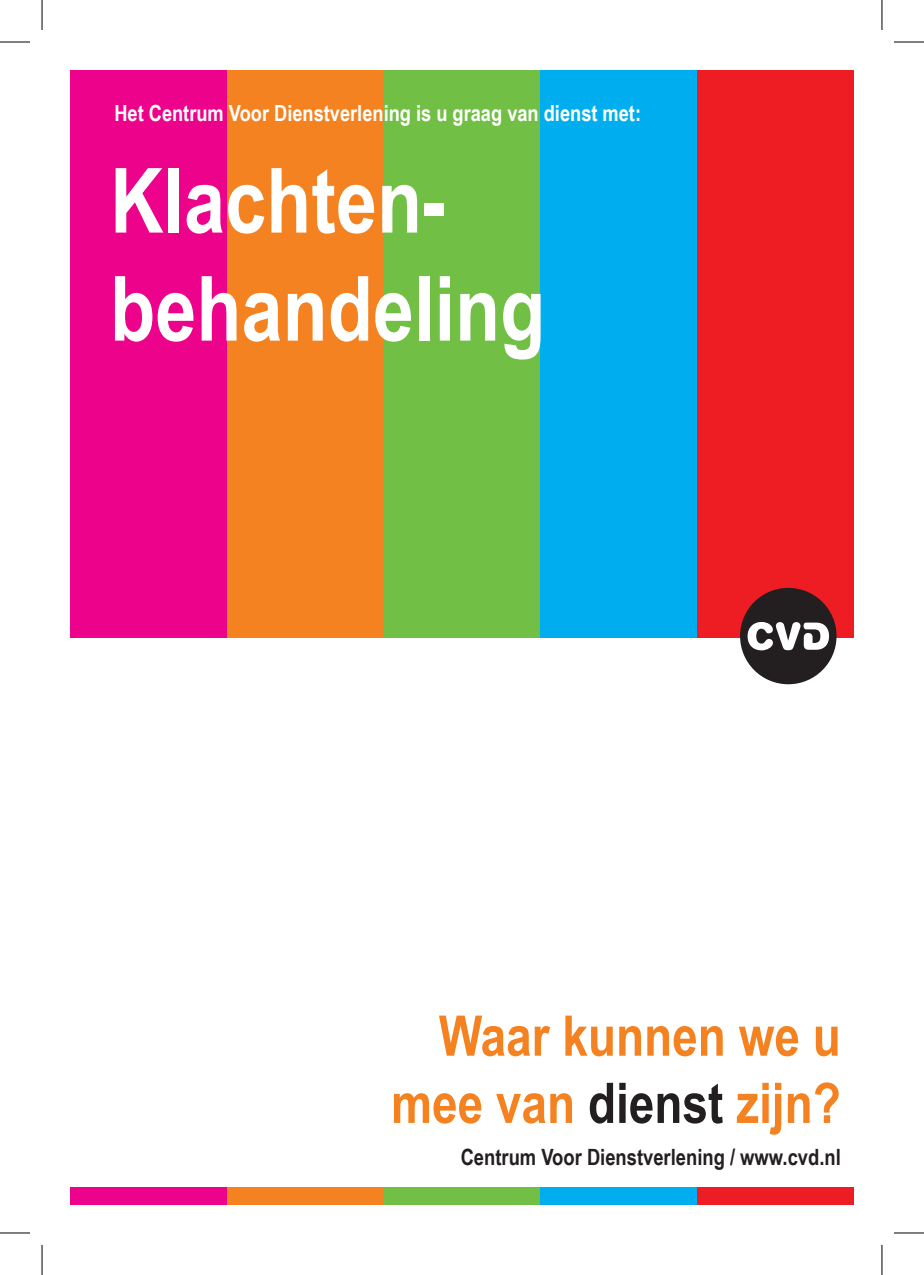
<style>
.page{position:relative;width:924px;height:1275px;background:#fff}
.page>*{position:absolute;margin:0;border:0;box-sizing:border-box;transform-origin:0 0}
.t1{font:700 90px/108px "Arial Narrow";color:#fff}
.t2{font:700 56px/67.2px "Arial Narrow";color:#f58220;text-align:right}
.t3{font:700 22.4px "Arial Narrow";color:#231f20}
.t4{font:700 22.2px "Arial Narrow";color:#fff}
.s1{color:#231f20}
</style>
<div class="page">
<div style="left:70px;top:70px;width:157px;height:567px;background:#ed028c"></div>
<div style="left:227px;top:70px;width:156px;height:567px;background:#f58220"></div>
<div style="left:383px;top:70px;width:157px;height:567px;background:#71bf44"></div>
<div style="left:540px;top:70px;width:156px;height:567px;background:#00aeef"></div>
<div style="left:696px;top:70px;width:157px;height:567px;background:#ee1d23"></div>
<div style="left:70px;top:1187px;width:157px;height:17px;background:#ed028c"></div>
<div style="left:227px;top:1187px;width:156px;height:17px;background:#f58220"></div>
<div style="left:383px;top:1187px;width:157px;height:17px;background:#71bf44"></div>
<div style="left:540px;top:1187px;width:156px;height:17px;background:#00aeef"></div>
<div style="left:696px;top:1187px;width:157px;height:17px;background:#ee1d23"></div>
<div style="left:739px;top:588px;width:97px;height:96px;background:#231f20;border-radius:50%"></div>
<svg style="left:747px;top:622px;width:81px;height:28px"></svg>
<hr style="left:0;top:42px;width:30px;height:1px;background:#000">
<hr style="left:893px;top:42px;width:30px;height:1px;background:#000">
<hr style="left:0;top:1232px;width:30px;height:1px;background:#000">
<hr style="left:893px;top:1232px;width:30px;height:1px;background:#000">
<hr style="left:42px;top:0;width:1px;height:30px;background:#000">
<hr style="left:42px;top:1245px;width:1px;height:30px;background:#000">
<hr style="left:881px;top:0;width:1px;height:30px;background:#000">
<hr style="left:881px;top:1245px;width:1px;height:30px;background:#000">
<p class="t4" style="left:114px;top:100px;width:528px">Het Centrum Voor Dienstverlening is u graag van dienst met:</p>
<h1 class="t1" style="left:110px;top:146px;width:436px">Klachten&shy;behandeling</h1>
<h2 class="t2" style="left:391px;top:1001px;width:451px">Waar kunnen we u mee van <span class="s1">dienst</span> zijn?</h2>
<p class="t3" style="left:460px;top:1143px;width:381px">Centrum Voor Dienstverlening / www.cvd.nl</p>
</div>
